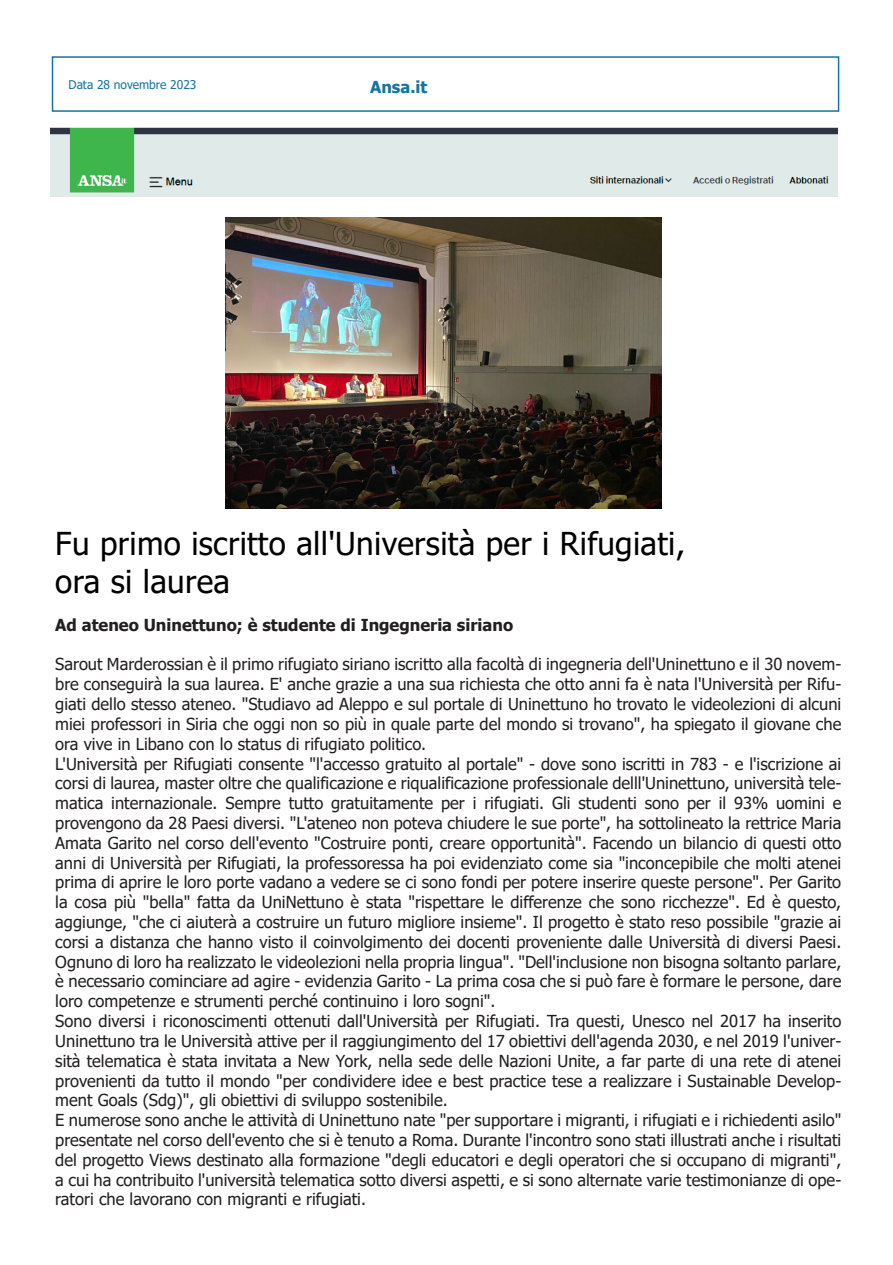
<style>
.page{position:relative;width:893px;height:1265px;background:#fff}
.page>*{position:absolute;margin:0;border:0;box-sizing:border-box;transform-origin:0 0}
.t1{font:31.5px/37.8px "Tahoma";letter-spacing:.01em;color:#000001}
.t2{font:16.5px/19.8px "Tahoma";color:#231f20}
.t3{font:700 16.5px "Tahoma";color:#231f20}
.t4{font:700 16.5px "Tahoma";color:#1674a0}
.t5{font:12px "Tahoma";color:#1674a0}
</style>
<div class="page">
<img style="left:225px;top:218px;width:437px;height:291px">
<div style="left:52px;top:56px;width:787px;height:56px;border:2px solid #1674a0"></div>
<img style="left:50px;top:127px;width:788px;height:69px">
<p class="t5" style="left:69px;top:77px;width:129px">Data 28 novembre 2023</p>
<p class="t4" style="left:370px;top:75px;width:59px">Ansa.it</p>
<h1 class="t1" style="left:55px;top:526px;width:631px">Fu primo iscritto all'Università per i Rifugiati, ora si laurea</h1>
<p class="t3" style="left:55px;top:613px;width:459px">Ad ateneo Uninettuno; è studente di Ingegneria siriano</p>
<p class="t2" style="left:55px;top:655px;width:788px">Sarout Marderossian è il primo rifugiato siriano iscritto alla facoltà di ingegneria dell'Uninettuno e il 30 novem&shy;bre conseguirà la sua laurea. E' anche grazie a una sua richiesta che otto anni fa è nata l'Università per Rifu&shy;giati dello stesso ateneo. "Studiavo ad Aleppo e sul portale di Uninettuno ho trovato le videolezioni di alcuni miei professori in Siria che oggi non so più in quale parte del mondo si trovano", ha spiegato il giovane che ora vive in Libano con lo status di rifugiato politico.<br>L'Università per Rifugiati consente "l'accesso gratuito al portale" - dove sono iscritti in 783 - e l'iscrizione ai corsi di laurea, master oltre che qualificazione e riqualificazione professionale delll'Uninettuno, università tele&shy;matica internazionale. Sempre tutto gratuitamente per i rifugiati. Gli studenti sono per il 93% uomini e provengono da 28 Paesi diversi. "L'ateneo non poteva chiudere le sue porte", ha sottolineato la rettrice Maria Amata Garito nel corso dell'evento "Costruire ponti, creare opportunità". Facendo un bilancio di questi otto anni di Università per Rifugiati, la professoressa ha poi evidenziato come sia "inconcepibile che molti atenei prima di aprire le loro porte vadano a vedere se ci sono fondi per potere inserire queste persone". Per Garito la cosa più "bella" fatta da UniNettuno è stata "rispettare le differenze che sono ricchezze". Ed è questo, aggiunge, "che ci aiuterà a costruire un futuro migliore insieme". Il progetto è stato reso possibile "grazie ai corsi a distanza che hanno visto il coinvolgimento dei docenti proveniente dalle Università di diversi Paesi.<br>Ognuno di loro ha realizzato le videolezioni nella propria lingua". "Dell'inclusione non bisogna soltanto parlare, è necessario cominciare ad agire - evidenzia Garito - La prima cosa che si può fare è formare le persone, dare loro competenze e strumenti perché continuino i loro sogni".<br>Sono diversi i riconoscimenti ottenuti dall'Università per Rifugiati. Tra questi, Unesco nel 2017 ha inserito Uninettuno tra le Università attive per il raggiungimento del 17 obiettivi dell'agenda 2030, e nel 2019 l'univer&shy;sità telematica è stata invitata a New York, nella sede delle Nazioni Unite, a far parte di una rete di atenei provenienti da tutto il mondo "per condividere idee e best practice tese a realizzare i Sustainable Develop&shy;ment Goals (Sdg)", gli obiettivi di sviluppo sostenibile.<br>E numerose sono anche le attività di Uninettuno nate "per supportare i migranti, i rifugiati e i richiedenti asilo" presentate nel corso dell'evento che si è tenuto a Roma. Durante l'incontro sono stati illustrati anche i risultati del progetto Views destinato alla formazione "degli educatori e degli operatori che si occupano di migranti", a cui ha contribuito l'università telematica sotto diversi aspetti, e si sono alternate varie testimonianze di ope&shy;ratori che lavorano con migranti e rifugiati.</p>
</div>
